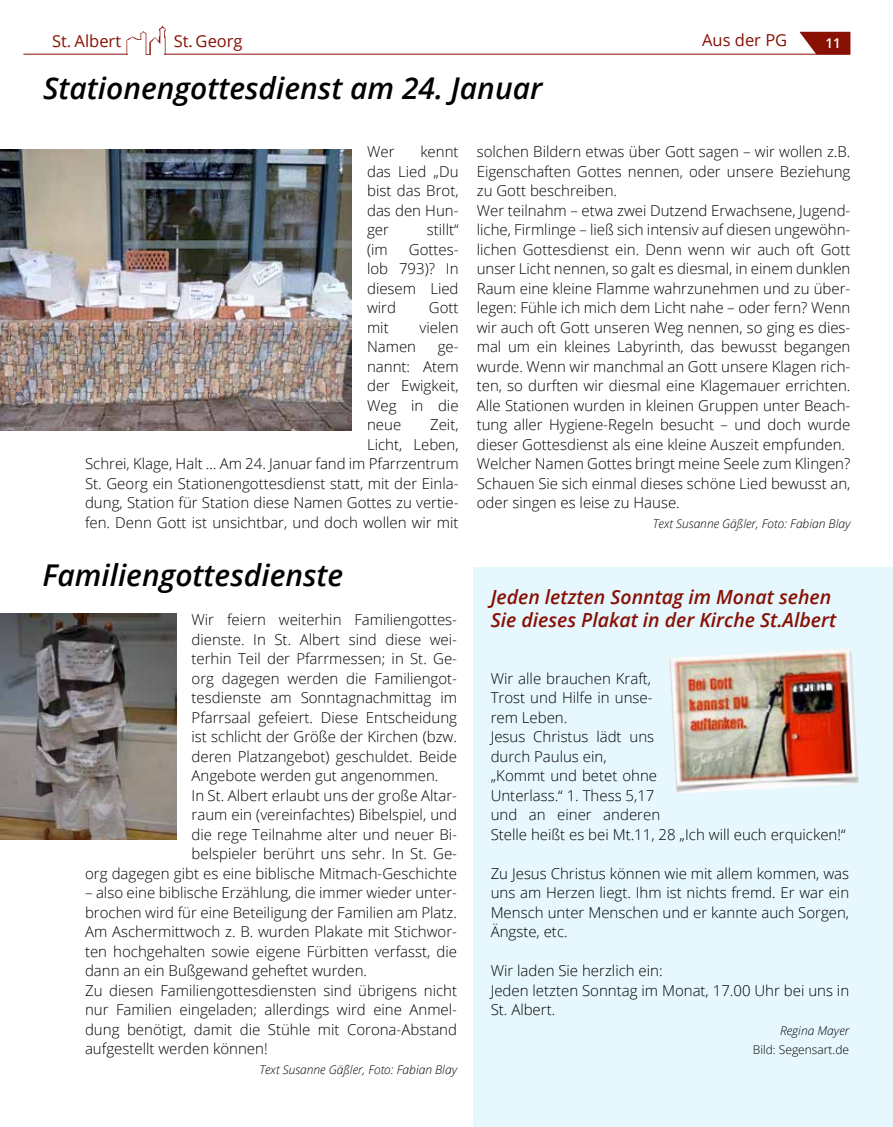
<style>
.page{position:relative;width:893px;height:1127px;background:#fff}
.page>*{position:absolute;margin:0;border:0;box-sizing:border-box;transform-origin:0 0}
.t1{font:italic 600 30px "Open Sans";color:#000}
.t2{font:italic 600 19.5px/22.5px "Open Sans";color:#881005}
.t3{font:16.5px "Open Sans";color:#881005}
.t4{font:300 15px/19.5px "Open Sans";color:#000}
.t5{font:600 13.5px "Open Sans";color:#fff}
.t6{font:italic 300 12px "Open Sans";color:#000}
.t7{font:300 12px "Open Sans";color:#000}
</style>
<div class="page">
<svg style="left:798px;top:31px;width:53px;height:24px"></svg>
<img style="left:128px;top:25px;width:37px;height:30px">
<div style="left:126px;top:16px;width:41px;height:42px;border:1px solid #fff"></div>
<hr style="left:164px;top:54px;width:686px;height:1px;background:#881005">
<hr style="left:23px;top:54px;width:105px;height:1px;background:#881005">
<div style="left:473px;top:567px;width:420px;height:560px;background:#e6f7fd"></div>
<img style="left:0;top:614px;width:176px;height:226px">
<img style="left:0;top:149px;width:351px;height:281px">
<img style="left:669px;top:648px;width:190px;height:146px">
<p class="t3" style="left:52px;top:29px;width:71px">St. Albert</p>
<p class="t3" style="left:174px;top:29px;width:70px">St. Georg</p>
<p class="t3" style="left:702px;top:29px;width:87px">Aus der PG</p>
<p class="t5" style="left:825px;top:33px;width:17px">11</p>
<h1 class="t1" style="left:43px;top:67px;width:501px">Stationengottesdienst am 24. Januar</h1>
<p class="t4" style="left:367px;top:141px;width:93px;text-align:justify;text-indent:53px">kennt das Lied „Du bist das Brot, das den Hun&shy;ger</p>
<p class="t4" style="left:367px;top:141px;width:29px">Wer</p>
<p class="t4" style="left:427px;top:219px;width:33px">stillt“</p>
<p class="t4" style="left:367px;top:239px;width:93px;text-align:justify;text-indent:42px">Gottes&shy;lob 793)? In diesem Lied wird</p>
<p class="t4" style="left:367px;top:239px;width:22px">(im</p>
<p class="t4" style="left:429px;top:297px;width:31px">Gott</p>
<p class="t4" style="left:367px;top:317px;width:23px">mit</p>
<p class="t4" style="left:420px;top:317px;width:40px">vielen</p>
<p class="t4" style="left:367px;top:336px;width:51px">Namen</p>
<p class="t4" style="left:367px;top:336px;width:93px;text-align:justify;text-indent:71px">ge&shy;nannt: Atem der Ewigkeit, Weg in die neue</p>
<p class="t4" style="left:85px;top:414px;width:375px;text-align:right">Zeit,<br>Licht, Leben,<br>Schrei, Klage, Halt … Am 24. Januar fand im Pfarrzentrum St. Georg ein Stationengottesdienst statt, mit der Einla&shy;dung, Station für Station diese Namen Gottes zu vertie&shy;fen. Denn Gott ist unsichtbar, und doch wollen wir mit</p>
<h1 class="t1" style="left:43px;top:555px;width:302px">Familiengottesdienste</h1>
<p class="t4" style="left:192px;top:609px;width:267px">Wir feiern weiterhin Familiengottes-</p>
<p class="t4" style="left:192px;top:629px;width:267px">dienste. In St. Albert sind diese wei-</p>
<p class="t4" style="left:192px;top:648px;width:267px">terhin Teil der Pfarrmessen; in St. Ge-</p>
<p class="t4" style="left:192px;top:668px;width:267px">org dagegen werden die Familiengot-</p>
<p class="t4" style="left:192px;top:687px;width:267px">tesdienste am Sonntagnachmittag im</p>
<p class="t4" style="left:192px;top:707px;width:267px">Pfarrsaal gefeiert. Diese Entscheidung</p>
<p class="t4" style="left:192px;top:726px;width:267px">ist schlicht der Größe der Kirchen (bzw.</p>
<p class="t4" style="left:192px;top:746px;width:267px">deren Platzangebot) geschuldet. Beide</p>
<p class="t4" style="left:192px;top:765px;width:248px">Angebote werden gut angenommen.</p>
<p class="t4" style="left:192px;top:785px;width:267px">In St. Albert erlaubt uns der große Altar-</p>
<p class="t4" style="left:192px;top:804px;width:267px">raum ein (vereinfachtes) Bibelspiel, und</p>
<p class="t4" style="left:192px;top:824px;width:267px">die rege Teilnahme alter und neuer Bi-</p>
<p class="t4" style="left:192px;top:843px;width:267px">belspieler berührt uns sehr. In St. Ge-</p>
<p class="t4" style="left:85px;top:863px;width:374px">org dagegen gibt es eine biblische Mitmach-Geschichte</p>
<p class="t4" style="left:85px;top:882px;width:374px">– also eine biblische Erzählung, die immer wieder unter&shy;brochen wird für eine Beteiligung der Familien am Platz.<br>Am Aschermittwoch z. B. wurden Plakate mit Stichwor&shy;ten hochgehalten sowie eigene Fürbitten verfasst, die dann an ein Bußgewand geheftet wurden.<br>Zu diesen Familiengottesdiensten sind übrigens nicht nur Familien eingeladen; allerdings wird eine Anmel&shy;dung benötigt, damit die Stühle mit Corona-Abstand aufgestellt werden können!</p>
<p class="t6" style="left:259px;top:1061px;width:199px">Text Susanne Gäßler, Foto: Fabian Blay</p>
<p class="t4" style="left:477px;top:141px;width:375px">solchen Bildern etwas über Gott sagen – wir wollen z.B.<br>Eigenschaften Gottes nennen, oder unsere Beziehung zu Gott beschreiben.<br>Wer teilnahm – etwa zwei Dutzend Erwachsene, Jugend&shy;liche, Firmlinge – ließ sich intensiv auf diesen ungewöhn&shy;lichen Gottesdienst ein. Denn wenn wir auch oft Gott unser Licht nennen, so galt es diesmal, in einem dunklen Raum eine kleine Flamme wahrzunehmen und zu über&shy;legen: Fühle ich mich dem Licht nahe – oder fern? Wenn wir auch oft Gott unseren Weg nennen, so ging es dies&shy;mal um ein kleines Labyrinth, das bewusst begangen wurde. Wenn wir manchmal an Gott unsere Klagen rich&shy;ten, so durften wir diesmal eine Klagemauer errichten.<br>Alle Stationen wurden in kleinen Gruppen unter Beach&shy;tung aller Hygiene-Regeln besucht – und doch wurde dieser Gottesdienst als eine kleine Auszeit empfunden.<br>Welcher Namen Gottes bringt meine Seele zum Klingen?<br>Schauen Sie sich einmal dieses schöne Lied bewusst an, oder singen es leise zu Hause.</p>
<p class="t6" style="left:653px;top:515px;width:199px">Text Susanne Gäßler, Foto: Fabian Blay</p>
<h2 class="t2" style="left:491px;top:585px;width:347px">Jeden letzten Sonntag im Monat sehen<br>Sie dieses Plakat in der Kirche St.Albert</h2>
<p class="t4" style="left:491px;top:668px;width:356px">Wir alle brauchen Kraft,<br>Trost und Hilfe in unse-<br>rem Leben.<br>Jesus Christus lädt uns<br>durch Paulus ein,<br>„Kommt und betet ohne<br>Unterlass.“ 1. Thess 5,17<br>und an einer anderen<br>Stelle heißt es bei Mt.11, 28 „Ich will euch erquicken!“</p>
<p class="t4" style="left:491px;top:863px;width:360px;text-align:justify">Zu Jesus Christus können wie mit allem kommen, was uns am Herzen liegt. Ihm ist nichts fremd. Er war ein Mensch unter Menschen und er kannte auch Sorgen, Ängste, etc.</p>
<p class="t4" style="left:491px;top:960px;width:360px">Wir laden Sie herzlich ein:<br>Jeden letzten Sonntag im Monat, 17.00 Uhr bei uns in<br>St. Albert.</p>
<p class="t6" style="left:780px;top:1022px;width:71px">Regina Mayer</p>
<p class="t7" style="left:753px;top:1041px;width:98px">Bild: Segensart.de</p>
</div>
